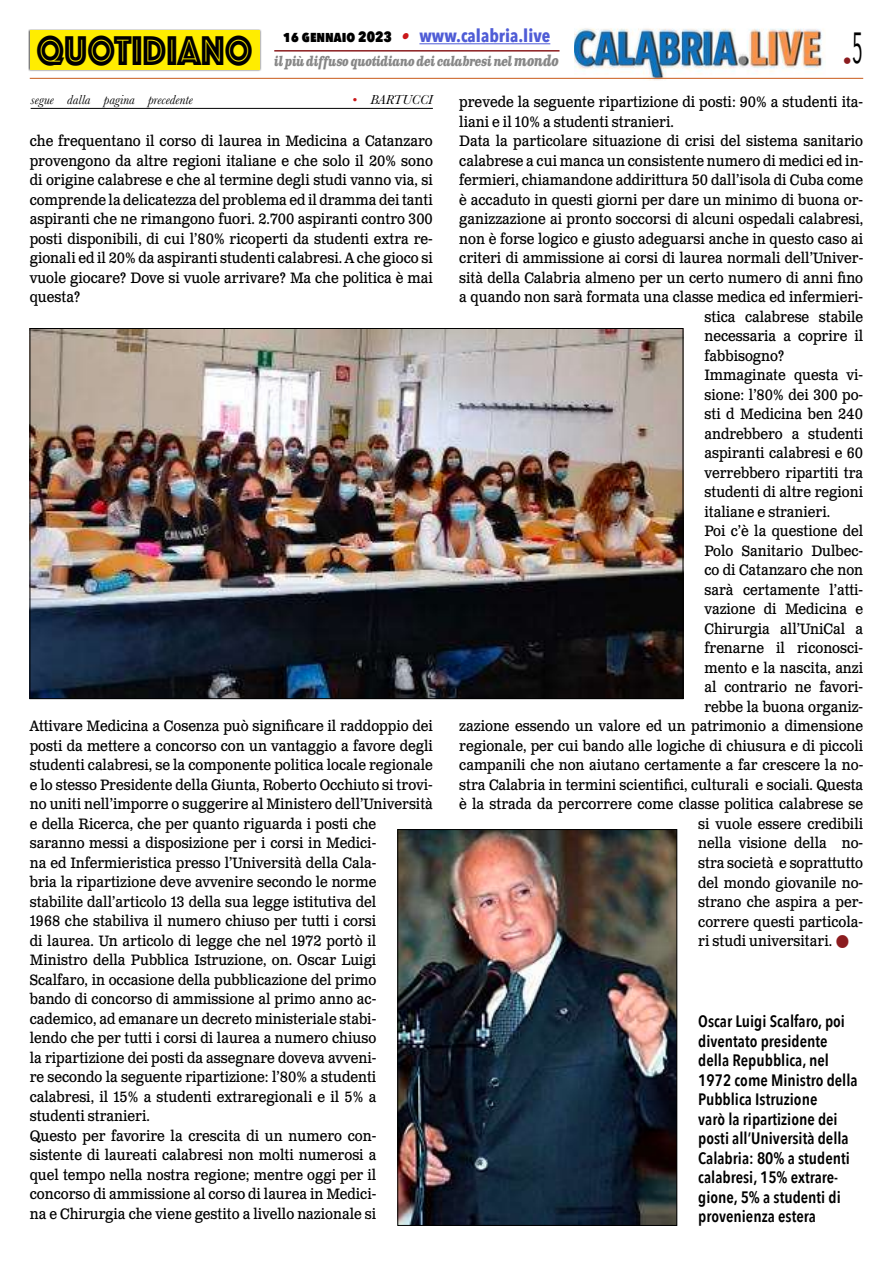
<style>
.page{position:relative;width:893px;height:1263px;background:#fff}
.page>*{position:absolute;margin:0;border:0;box-sizing:border-box;transform-origin:0 0}
.t1{font:43.2px "Phosphate Inline";color:#000;scale:.87 1}
.t2{font:700 18px "Avenir Next Condensed";color:#4f5cd6}
.t3{font:18px "Avenir Next Condensed";color:#8b1c1f}
.t4{font:600 16.5px/19.5px "Avenir Next Condensed";color:#000}
.t5{font:15px/19.5px "Clarendon Text Pro";color:#000;text-align:justify;scale:.9 1}
.t6{font:italic 700 13.5px "Clarendon Text Pro";letter-spacing:-.05em;color:#878787;scale:.79 1}
.t7{font:italic 13.5px "Baskerville";color:#000}
.s1{font-weight:800;font-size:15px;color:#000}
.s2{font-family:"Clarendon Text Pro";font-style:italic;font-size:16.5px;color:#ca181a}
.s3{font-size:15px}
.s4{color:#ca181a}
</style>
<div class="page">
<img style="left:574px;top:28px;width:252px;height:53px">
<hr style="left:30px;top:78px;width:833px;height:1px;background:#c85a19">
<div style="left:28px;top:29px;width:233px;height:43px;background:#000;opacity:.75"></div>
<div style="left:30px;top:31px;width:229px;height:39px;background:#ffed00"></div>
<hr style="left:419px;top:43px;width:131px;height:1px;background:#4f5cd6">
<hr style="left:274px;top:50px;width:285px;height:2px;background:#8b1c1f">
<hr style="left:31px;top:108px;width:402px;height:1px;background:#000">
<img style="left:32px;top:330px;width:649px;height:367px">
<img style="left:400px;top:831px;width:275px;height:392px">
<div style="left:398px;top:829px;width:279px;height:396px;border:1px solid #000"></div>
<h1 class="t1" style="left:36px;top:20px;width:250px">QUOTIDIANO</h1>
<p class="t2" style="left:283px;top:25px;width:269px"><span class="s1">16 gennaio 2023</span> <span class="s2">•</span> www.calabria.live</p>
<p class="t3" style="left:843px;top:46px;width:22px">•<sup>5</sup></p>
<p class="t5" style="left:459px;top:93px;width:450px">prevede la seguente ripartizione di posti: 90% a studenti ita-</p>
<p class="t5" style="left:459px;top:113px;width:240px">liani e il 10% a studenti stranieri.</p>
<p class="t5" style="left:459px;top:132px;width:450px">Data la particolare situazione di crisi del sistema sanitario</p>
<p class="t5" style="left:459px;top:152px;width:450px">calabrese a cui manca un consistente numero di medici ed in-</p>
<p class="t5" style="left:459px;top:171px;width:450px">fermieri, chiamandone addirittura 50 dall’isola di Cuba come</p>
<p class="t5" style="left:459px;top:191px;width:450px">è accaduto in questi giorni per dare un minimo di buona or-</p>
<p class="t5" style="left:459px;top:210px;width:450px">ganizzazione ai pronto soccorsi di alcuni ospedali calabresi,</p>
<p class="t5" style="left:459px;top:230px;width:450px">non è forse logico e giusto adeguarsi anche in questo caso ai</p>
<p class="t5" style="left:459px;top:249px;width:450px">criteri di ammissione ai corsi di laurea normali dell’Univer-</p>
<p class="t5" style="left:459px;top:269px;width:450px">sità della Calabria almeno per un certo numero di anni fino</p>
<p class="t5" style="left:459px;top:288px;width:450px">a quando non sarà formata una classe medica ed infermieri-</p>
<p class="t5" style="left:704px;top:308px;width:178px">stica calabrese stabile</p>
<p class="t5" style="left:704px;top:327px;width:178px">necessaria a coprire il</p>
<p class="t5" style="left:704px;top:347px;width:90px">fabbisogno?</p>
<p class="t5" style="left:704px;top:366px;width:178px">Immaginate questa vi-</p>
<p class="t5" style="left:704px;top:386px;width:178px">sione: l’80% dei 300 po-</p>
<p class="t5" style="left:704px;top:405px;width:178px">sti d Medicina ben 240</p>
<p class="t5" style="left:704px;top:425px;width:178px">andrebbero a studenti</p>
<p class="t5" style="left:704px;top:444px;width:178px">aspiranti calabresi e 60</p>
<p class="t5" style="left:704px;top:464px;width:178px">verrebbero ripartiti tra</p>
<p class="t5" style="left:704px;top:483px;width:178px">studenti di altre regioni</p>
<p class="t5" style="left:704px;top:503px;width:141px">italiane e stranieri.</p>
<p class="t5" style="left:704px;top:522px;width:178px">Poi c’è la questione del</p>
<p class="t5" style="left:704px;top:542px;width:178px">Polo Sanitario Dulbec-</p>
<p class="t5" style="left:704px;top:561px;width:178px">co di Catanzaro che non</p>
<p class="t5" style="left:704px;top:581px;width:178px">sarà certamente l’atti-</p>
<p class="t5" style="left:704px;top:600px;width:178px">vazione di Medicina e</p>
<p class="t5" style="left:704px;top:620px;width:178px">Chirurgia all’UniCal a</p>
<p class="t5" style="left:704px;top:639px;width:178px">frenarne il riconosci-</p>
<p class="t5" style="left:704px;top:659px;width:178px">mento e la nascita, anzi</p>
<p class="t5" style="left:704px;top:678px;width:178px">al contrario ne favori-</p>
<p class="t5" style="left:704px;top:698px;width:178px">rebbe la buona organiz-</p>
<p class="t5" style="left:459px;top:717px;width:450px">zazione essendo un valore ed un patrimonio a dimensione</p>
<p class="t5" style="left:459px;top:737px;width:450px">regionale, per cui bando alle logiche di chiusura e di piccoli</p>
<p class="t5" style="left:459px;top:756px;width:450px">campanili che non aiutano certamente a far crescere la no-</p>
<p class="t5" style="left:459px;top:776px;width:450px">stra Calabria in termini scientifici, culturali e sociali. Questa</p>
<p class="t5" style="left:459px;top:795px;width:450px">è la strada da percorrere come classe politica calabrese se</p>
<p class="t5" style="left:698px;top:815px;width:185px">si vuole essere credibili</p>
<p class="t5" style="left:698px;top:834px;width:185px">nella visione della no-</p>
<p class="t5" style="left:698px;top:854px;width:185px">stra società e soprattutto</p>
<p class="t5" style="left:698px;top:873px;width:185px">del mondo giovanile no-</p>
<p class="t5" style="left:698px;top:893px;width:185px">strano che aspira a per-</p>
<p class="t5" style="left:698px;top:912px;width:185px">correre questi particola-</p>
<p class="t5" style="left:698px;top:932px;width:150px">ri studi universitari.</p>
<p class="t6" style="left:274px;top:53px;width:362px">il più diffuso quotidiano dei calabresi nel <span class="s3">mondo</span></p>
<p class="t7" style="left:31px;top:91px;width:164px">segue dalla pagina precedente</p>
<p class="t7" style="left:352px;top:91px;width:82px"><span class="s4">•</span> BARTUCCI</p>
<p class="t5" style="left:30px;top:132px;width:449px">che frequentano il corso di laurea in Medicina a Catanzaro provengono da altre regioni italiane e che solo il 20% sono di origine calabrese e che al termine degli studi vanno via, si comprende la delicatezza del problema ed il dramma dei tanti aspiranti che ne rimangono fuori. 2.700 aspiranti contro 300 posti disponibili, di cui l’80% ricoperti da studenti extra re&shy;gionali ed il 20% da aspiranti studenti calabresi. A che gioco si vuole giocare? Dove si vuole arrivare? Ma che politica è mai questa?</p>
<p class="t5" style="left:30px;top:717px;width:449px;text-align:left">Attivare Medicina a Cosenza può significare il raddoppio dei posti da mettere a concorso con un vantaggio a favore degli studenti calabresi, se la componente politica locale regionale e lo stesso Presidente della Giunta, Roberto Occhiuto si trovi&shy;no uniti nell’imporre o suggerire al Ministero dell’Università e della Ricerca, che per quanto riguarda i posti che saranno messi a disposizione per i corsi in Medici-<br>na ed Infermieristica presso l’Università della Cala-<br>bria la ripartizione deve avvenire secondo le norme stabilite dall’articolo 13 della sua legge istitutiva del<br>1968 che stabiliva il numero chiuso per tutti i corsi<br>di laurea. Un articolo di legge che nel 1972 portò il Ministro della Pubblica Istruzione, on. Oscar Luigi Scalfaro, in occasione della pubblicazione del primo<br>bando di concorso di ammissione al primo anno ac&shy;cademico, ad emanare un decreto ministeriale stabi-<br>lendo che per tutti i corsi di laurea a numero chiuso<br>la ripartizione dei posti da assegnare doveva avveni-<br>re secondo la seguente ripartizione: l’80% a studenti calabresi, il 15% a studenti extraregionali e il 5% a studenti stranieri.<br>Questo per favorire la crescita di un numero con-<br>sistente di laureati calabresi non molti numerosi a<br>quel tempo nella nostra regione; mentre oggi per il concorso di ammissione al corso di laurea in Medici-<br>na e Chirurgia che viene gestito a livello nazionale si</p>
<p class="t4" style="left:698px;top:1011px;width:161px">Oscar Luigi Scalfaro, poi diventato presidente della Repubblica, nel<br>1972 come Ministro della<br>Pubblica Istruzione<br>varò la ripartizione dei posti all’Università della<br>Calabria: 80% a studenti calabresi, 15% extrare&shy;gione, 5% a studenti di provenienza estera</p>
</div>
